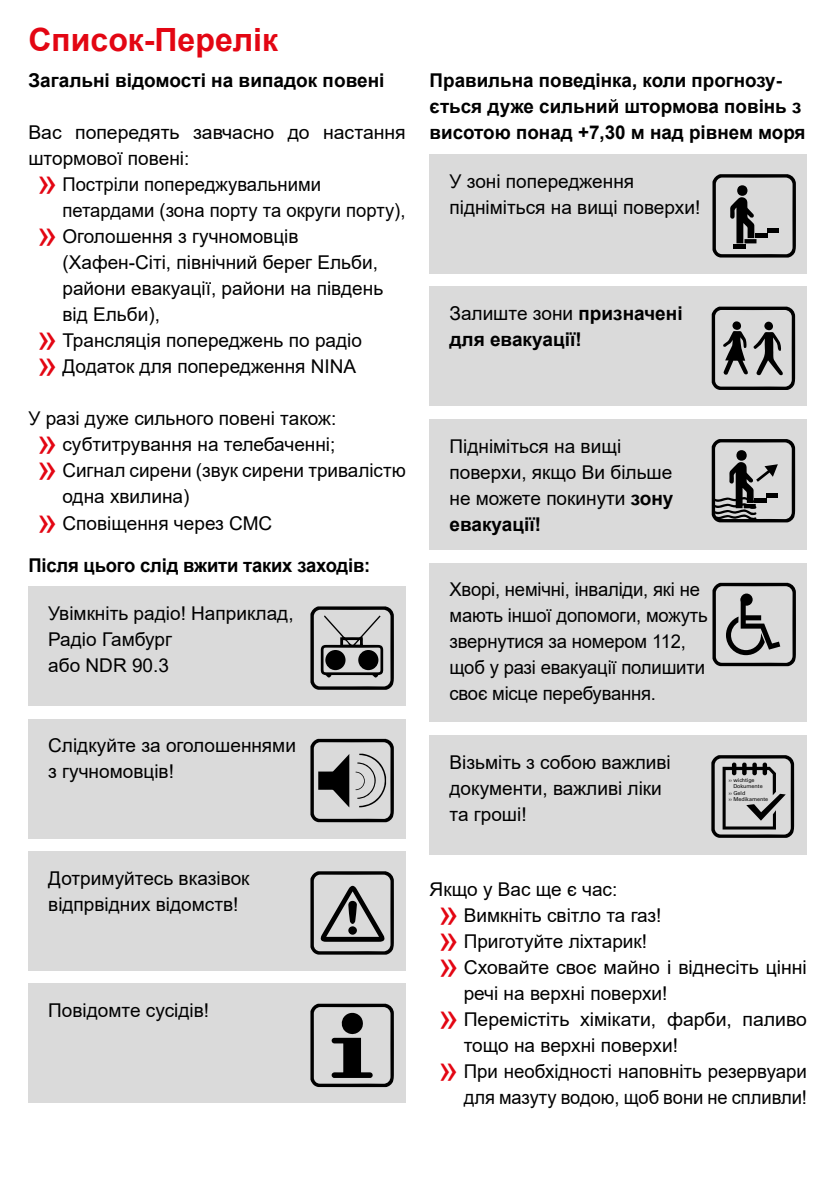
<style>
.page{position:relative;width:840px;height:1191px;background:#fff}
.page>*{position:absolute;margin:0;border:0;box-sizing:border-box;transform-origin:0 0}
.headline_rot{font:700 32px "Arial";color:#e30613}
.Fließtext_9_5__13{font:19px/26px "Arial";color:#000}
.Fließtext_9_5__13-2{font:700 19px/26px "Arial";color:#000}
.t1{font:5.4px "Univers LT";color:#000}
.s1{font-size:38px;color:#e30613}
.s2{font-weight:400}
.s3{font-weight:700}
</style>
<div class="page">
<div style="left:429px;top:154px;width:377px;height:119px;background:#dadada"></div>
<svg style="left:712px;top:174px;width:82px;height:83px"></svg>
<hr style="left:766px;top:229px;width:12px;height:4px;background:#000">
<div style="left:28px;top:719px;width:377px;height:119px;background:#dadada"></div>
<svg style="left:310px;top:739px;width:83px;height:83px"></svg>
<div style="left:429px;top:287px;width:377px;height:119px;background:#dadada"></div>
<svg style="left:711px;top:307px;width:83px;height:83px"></svg>
<svg style="left:763px;top:322px;width:9px;height:8px"></svg>
<div style="left:732px;top:321px;width:8px;height:9px;background:#000;border-radius:50%"></div>
<div style="left:28px;top:851px;width:377px;height:119px;background:#dadada"></div>
<svg style="left:310px;top:871px;width:83px;height:83px"></svg>
<div style="left:348px;top:926px;width:9px;height:8px;background:#000;border-radius:50%"></div>
<div style="left:429px;top:419px;width:377px;height:130px;background:#dadada"></div>
<svg style="left:711px;top:439px;width:83px;height:83px"></svg>
<div style="left:429px;top:563px;width:377px;height:159px;background:#dadada"></div>
<svg style="left:712px;top:583px;width:82px;height:83px"></svg>
<div style="left:28px;top:984px;width:377px;height:119px;background:#dadada"></div>
<svg style="left:310px;top:1003px;width:83px;height:84px"></svg>
<div style="left:429px;top:735px;width:377px;height:119px;background:#dadada"></div>
<svg style="left:711px;top:755px;width:82px;height:83px"></svg>
<div style="left:28px;top:586px;width:377px;height:119px;background:#dadada"></div>
<svg style="left:310px;top:606px;width:83px;height:84px"></svg>
<div style="left:325px;top:650px;width:20px;height:20px;background:#000;border-radius:50%"></div>
<div style="left:358px;top:650px;width:20px;height:20px;background:#000;border-radius:50%"></div>
<p class="headline_rot" style="left:28px;top:17px;width:251px">Список-Перелік</p>
<p class="Fließtext_9_5__13-2" style="left:28px;top:68px;width:357px">Загальні відомості на випадок повені</p>
<p class="Fließtext_9_5__13" style="left:28px;top:120px;width:378px">Вас попередять завчасно до настання штормової повені:</p>
<p class="Fließtext_9_5__13" style="left:62px;top:172px;width:344px;text-indent:-26px"><span class="s1">»</span> Постріли попереджувальними петардами (зона порту та округи порту),</p>
<p class="Fließtext_9_5__13" style="left:62px;top:224px;width:322px;text-indent:-26px"><span class="s1">»</span> Оголошення з гучномовців (Хафен-Сіті, північний берег Ельби, райони евакуації, райони на південь від Ельби),</p>
<p class="Fließtext_9_5__13" style="left:37px;top:328px;width:326px"><span class="s1">»</span> Трансляція попереджень по радіо</p>
<p class="Fließtext_9_5__13" style="left:37px;top:354px;width:321px"><span class="s1">»</span> Додаток для попередження NINA</p>
<p class="Fließtext_9_5__13" style="left:28px;top:406px;width:309px">У разі дуже сильного повені також:</p>
<p class="Fließtext_9_5__13" style="left:37px;top:432px;width:300px"><span class="s1">»</span> субтитрування на телебаченні;</p>
<p class="Fließtext_9_5__13" style="left:62px;top:458px;width:345px;text-indent:-26px"><span class="s1">»</span> Сигнал сирени (звук сирени тривалістю одна хвилина)</p>
<p class="Fließtext_9_5__13" style="left:37px;top:510px;width:237px"><span class="s1">»</span> Сповіщення через СМС</p>
<p class="Fließtext_9_5__13-2" style="left:28px;top:552px;width:343px">Після цього слід вжити таких заходів:</p>
<p class="Fließtext_9_5__13" style="left:48px;top:600px;width:247px">Увімкніть радіо! Наприклад,<br>Радіо Гамбург<br>або NDR 90.3</p>
<p class="Fließtext_9_5__13" style="left:48px;top:732px;width:249px">Слідкуйте за оголошеннями з гучномовців!</p>
<p class="Fließtext_9_5__13" style="left:48px;top:865px;width:203px">Дотримуйтесь вказівок відпрвідних відомств!</p>
<p class="Fließtext_9_5__13" style="left:48px;top:997px;width:162px">Повідомте сусідів!</p>
<p class="Fließtext_9_5__13-2" style="left:429px;top:68px;width:377px">Правильна поведінка, коли прогнозу&shy;ється дуже сильний штормова повінь з висотою понад +7,30 м над рівнем моря</p>
<p class="Fließtext_9_5__13" style="left:449px;top:168px;width:252px">У зоні попередження підніміться на вищі поверхи!</p>
<p class="Fließtext_9_5__13-2" style="left:449px;top:301px;width:234px"><span class="s2">Залиште зони</span> призначені для евакуації!</p>
<p class="Fließtext_9_5__13" style="left:449px;top:433px;width:225px">Підніміться на вищі поверхи, якщо Ви більше не можете покинути <span class="s3">зону евакуації!</span></p>
<p class="Fließtext_9_5__13" style="left:449px;top:576px;width:259px">Хворі, немічні, інваліди, які не мають іншої допомоги, можуть звернутися за номером 112, щоб у разі евакуації полишити своє місце перебування.</p>
<p class="Fließtext_9_5__13" style="left:449px;top:748px;width:223px">Візьміть з собою важливі документи, важливі ліки та гроші!</p>
<p class="t1" style="left:728px;top:776px;width:27px">›› wichtige</p>
<p class="t1" style="left:733px;top:783px;width:31px">Dokumente</p>
<p class="t1" style="left:728px;top:789px;width:18px">›› Geld</p>
<p class="t1" style="left:728px;top:796px;width:41px">›› Medikamente</p>
<p class="Fließtext_9_5__13" style="left:429px;top:875px;width:189px">Якщо у Вас ще є час:</p>
<p class="Fließtext_9_5__13" style="left:438px;top:901px;width:225px"><span class="s1">»</span> Вимкніть світло та газ!</p>
<p class="Fließtext_9_5__13" style="left:438px;top:927px;width:210px"><span class="s1">»</span> Приготуйте ліхтарик!</p>
<p class="Fließtext_9_5__13" style="left:463px;top:953px;width:344px;text-indent:-26px"><span class="s1">»</span> Сховайте своє майно і віднесіть цінні речі на верхні поверхи!</p>
<p class="Fließtext_9_5__13" style="left:463px;top:1005px;width:344px;text-indent:-26px"><span class="s1">»</span> Перемістіть хімікати, фарби, паливо тощо на верхні поверхи!</p>
<p class="Fließtext_9_5__13" style="left:438px;top:1057px;width:370px;text-align:right"><span class="s1">»</span> При необхідності наповніть резервуари для мазуту водою, щоб вони не спливли!</p>
</div>
